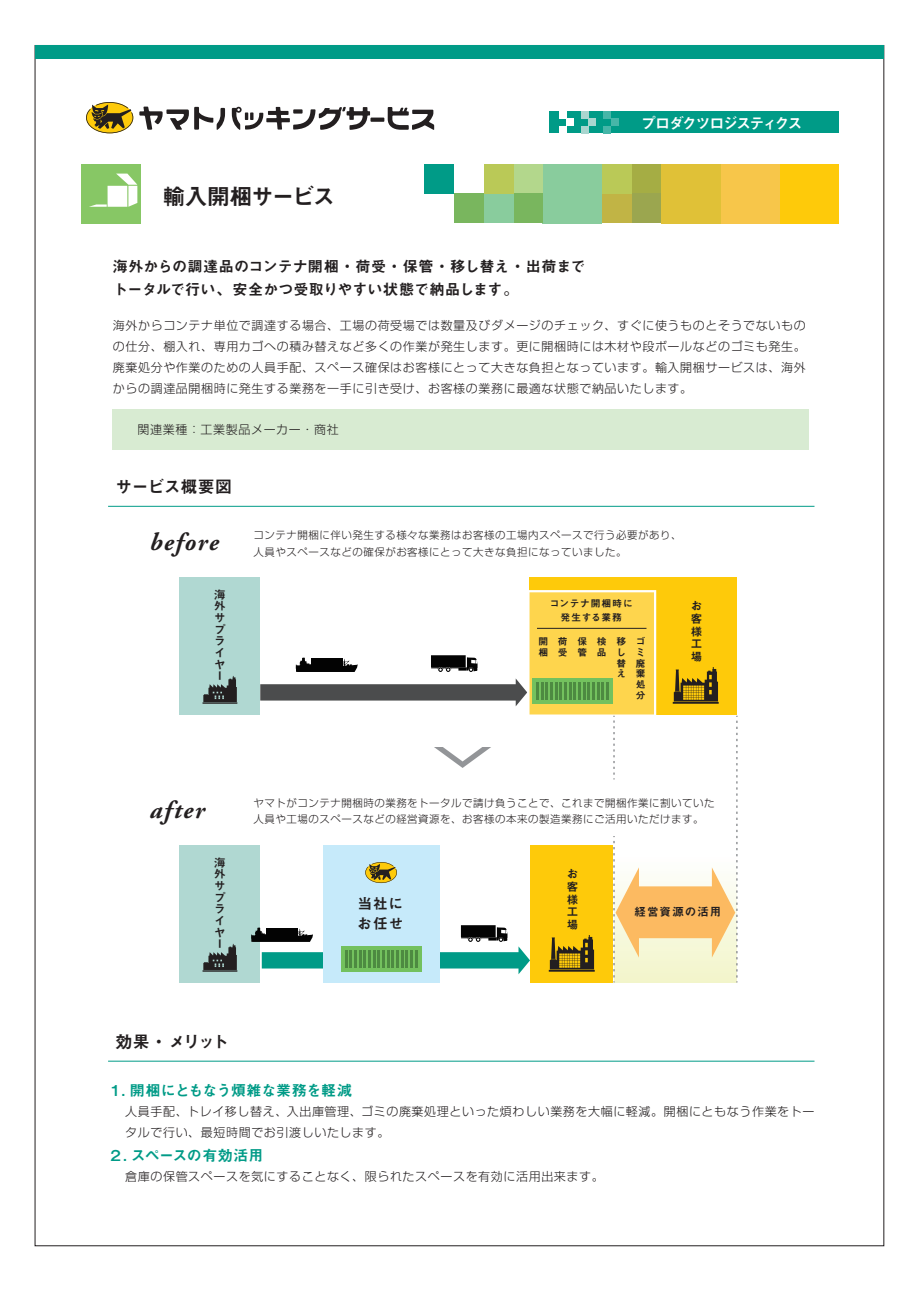
<style>
.page{position:relative;width:919px;height:1289px;background:#fff}
.page>*{position:absolute;margin:0;border:0;box-sizing:border-box;transform-origin:0 0}
.t1{font:italic 700 24.9px "Adobe Garamond Pro";letter-spacing:.055em;color:#231f20}
.t2{font:22.8px "Midashi Go Pro MB31";letter-spacing:-.055em;color:#231f20}
.t3{font:16.95px "Midashi Go Pro MB31";letter-spacing:-.045em;color:#231f20}
.t4{font:15.15px/22.6px "Midashi Go Pro MB31";letter-spacing:-.01em;color:#231f20}
.t5{font:15.15px "Midashi Go Pro MB31";letter-spacing:-.13em;color:#fff}
.t6{font:15px "Midashi Go Pro MB31";letter-spacing:-.015em;color:#009b87}
.t7{font:14.7px/20.2px "Midashi Go Pro MB31";letter-spacing:.07em;color:#231f20}
.t8{font:300 12px/21.1px "Shin Go Pro";letter-spacing:.05em;color:#231f20;text-align:justify}
.t9{font:11.55px/11.7px "Midashi Go Pro MB31";letter-spacing:.09em;color:#231f20;text-align:justify}
.t10{font:300 10.5px "Shin Go Pro";letter-spacing:.05em;color:#231f20}
.t11{font:9.75px/10.6px "Midashi Go Pro MB31";letter-spacing:.065em;color:#231f20}
</style>
<div class="page">
<div style="left:424px;top:164px;width:30px;height:29px;background:#009b87"></div>
<div style="left:779px;top:164px;width:59px;height:59px;background:#feca0a"></div>
<div style="left:720px;top:164px;width:59px;height:59px;background:#f7c64a"></div>
<div style="left:661px;top:164px;width:59px;height:59px;background:#e0c137"></div>
<div style="left:631px;top:164px;width:30px;height:29px;background:#a5ad44"></div>
<div style="left:631px;top:193px;width:30px;height:30px;background:#9ba64f"></div>
<div style="left:602px;top:193px;width:29px;height:30px;background:#c1b445"></div>
<div style="left:602px;top:164px;width:29px;height:29px;background:#bac957"></div>
<div style="left:543px;top:164px;width:59px;height:59px;background:#89cc9d"></div>
<div style="left:513px;top:164px;width:29px;height:29px;background:#b3d78c"></div>
<div style="left:513px;top:193px;width:29px;height:30px;background:#79b65e"></div>
<div style="left:483px;top:193px;width:30px;height:30px;background:#89cc9d"></div>
<div style="left:483px;top:164px;width:30px;height:29px;background:#bac957"></div>
<div style="left:454px;top:193px;width:29px;height:30px;background:#79b65e"></div>
<svg style="left:86px;top:102px;width:47px;height:31px"></svg>
<svg style="left:387px;top:107px;width:47px;height:23px"></svg>
<svg style="left:370px;top:118px;width:14px;height:4px"></svg>
<svg style="left:232px;top:107px;width:138px;height:23px"></svg>
<svg style="left:139px;top:107px;width:86px;height:23px"></svg>
<div style="left:113px;top:409px;width:695px;height:41px;background:#d8ebd2"></div>
<div style="left:35px;top:45px;width:848px;height:14px;background:#009b87"></div>
<div style="left:549px;top:112px;width:289px;height:21px;background:#009b87"></div>
<div style="left:559px;top:112px;width:7px;height:7px;background:#fff"></div>
<div style="left:559px;top:126px;width:7px;height:7px;background:#fff"></div>
<div style="left:566px;top:119px;width:7px;height:7px;background:#fff"></div>
<div style="left:581px;top:112px;width:7px;height:7px;background:#a9d6cf"></div>
<div style="left:581px;top:126px;width:7px;height:7px;background:#a9d6cf"></div>
<div style="left:588px;top:119px;width:8px;height:7px;background:#a9d6cf"></div>
<div style="left:603px;top:112px;width:8px;height:7px;background:#46b6a8"></div>
<div style="left:603px;top:126px;width:8px;height:7px;background:#46b6a8"></div>
<div style="left:611px;top:119px;width:7px;height:7px;background:#46b6a8"></div>
<hr style="left:108px;top:506px;width:706px;height:1px;background:#009b87">
<hr style="left:108px;top:1060px;width:706px;height:1px;background:#009b87">
<div style="left:180px;top:845px;width:80px;height:137px;background:#b0d8d2"></div>
<svg style="left:202px;top:943px;width:35px;height:28px"></svg>
<div style="left:180px;top:577px;width:80px;height:137px;background:#b0d8d2"></div>
<svg style="left:202px;top:676px;width:35px;height:27px"></svg>
<div style="left:529px;top:577px;width:207px;height:137px;background:#feca0a"></div>
<svg style="left:251px;top:590px;width:486px;height:392px"></svg>
<div style="left:81px;top:164px;width:60px;height:59px;background:#87c765"></div>
<div style="left:107px;top:186px;width:20px;height:21px;background:#fff"></div>
<svg style="left:89px;top:204px;width:18px;height:3px"></svg>
<svg style="left:116px;top:173px;width:21px;height:34px"></svg>
<h2 class="t2" style="left:163px;top:179px;width:174px">輸入開梱サービス</h2>
<p class="t5" style="left:640px;top:111px;width:163px">プロダクツロジスティクス</p>
<p class="t4" style="left:113px;top:253px;width:474px">海外からの調達品のコンテナ開梱・荷受・保管・移し替え・出荷までトータルで行い、安全かつ受取りやすい状態で納品します。</p>
<p class="t8" style="left:113px;top:313px;width:694px">海外からコンテナ単位で調達する場合、工場の荷受場では数量及びダメージのチェック、すぐに使うものとそうでないものの仕分、棚入れ、専用カゴへの積み替えなど多くの作業が発生します。更に開梱時には木材や段ボールなどのゴミも発生。廃棄処分や作業のための人員手配、スペース確保はお客様にとって大きな負担となっています。輸入開梱サービスは、海外からの調達品開梱時に発生する業務を一手に引き受け、お客様の業務に最適な状態で納品いたします。</p>
<p class="t8" style="left:138px;top:417px;width:203px">関連業種：工業製品メーカー・商社</p>
<h3 class="t3" style="left:115px;top:473px;width:118px">サービス概要図</h3>
<h1 class="t1" style="left:150px;top:528px;width:70px">before</h1>
<p class="t9" style="left:214px;top:587px;width:13px;text-align:left">海外サプライヤー</p>
<p class="t10" style="left:253px;top:526px;width:429px">コンテナ開梱に伴い発生する様々な業務はお客様の工場内スペースで行う必要があり、</p>
<p class="t10" style="left:253px;top:543px;width:375px">人員やスペースなどの確保がお客様にとって大きな負担になっていました。</p>
<p class="t11" style="left:549px;top:595px;width:84px;line-height:14.2px;text-align:center">コンテナ開梱時に発生する業務</p>
<p class="t11" style="left:538px;top:635px;width:10px">開梱</p>
<p class="t11" style="left:558px;top:635px;width:11px">荷受</p>
<p class="t11" style="left:577px;top:635px;width:11px">保管</p>
<p class="t11" style="left:597px;top:635px;width:11px">検品</p>
<p class="t11" style="left:616px;top:635px;width:11px;text-align:justify">移し替え</p>
<p class="t11" style="left:636px;top:635px;width:11px">ゴミ廃棄処分</p>
<p class="t9" style="left:690px;top:598px;width:13px;line-height:12.8px">お客様工場</p>
<h1 class="t1" style="left:150px;top:795px;width:56px">after</h1>
<p class="t9" style="left:214px;top:855px;width:13px;text-align:left">海外サプライヤー</p>
<p class="t10" style="left:253px;top:794px;width:462px">ヤマトがコンテナ開梱時の業務をトータルで請け負うことで、これまで開梱作業に割いていた</p>
<p class="t10" style="left:253px;top:810px;width:451px">人員や工場のスペースなどの経営資源を、お客様の本来の製造業務にご活用いただけます。</p>
<p class="t7" style="left:357px;top:891px;width:48px">当社にお任せ</p>
<p class="t9" style="left:566px;top:866px;width:13px;line-height:12.8px">お客様工場</p>
<p class="t9" style="left:634px;top:904px;width:88px">経営資源の活用</p>
<h3 class="t3" style="left:115px;top:1028px;width:115px">効果・メリット</h3>
<p class="t6" style="left:108px;top:1078px;width:245px">１. 開梱にともなう煩雑な業務を軽減</p>
<p class="t8" style="left:108px;top:1099px;width:707px">　 人員手配、トレイ移し替え、入出庫管理、ゴミの廃棄処理といった煩わしい業務を大幅に軽減。開梱にともなう作業をトー　 タルで行い、最短時間でお引渡しいたします。</p>
<p class="t6" style="left:108px;top:1143px;width:157px">２. スペースの有効活用</p>
<p class="t8" style="left:108px;top:1164px;width:497px">　 倉庫の保管スペースを気にすることなく、限られたスペースを有効に活用出来ます。</p>
</div>
